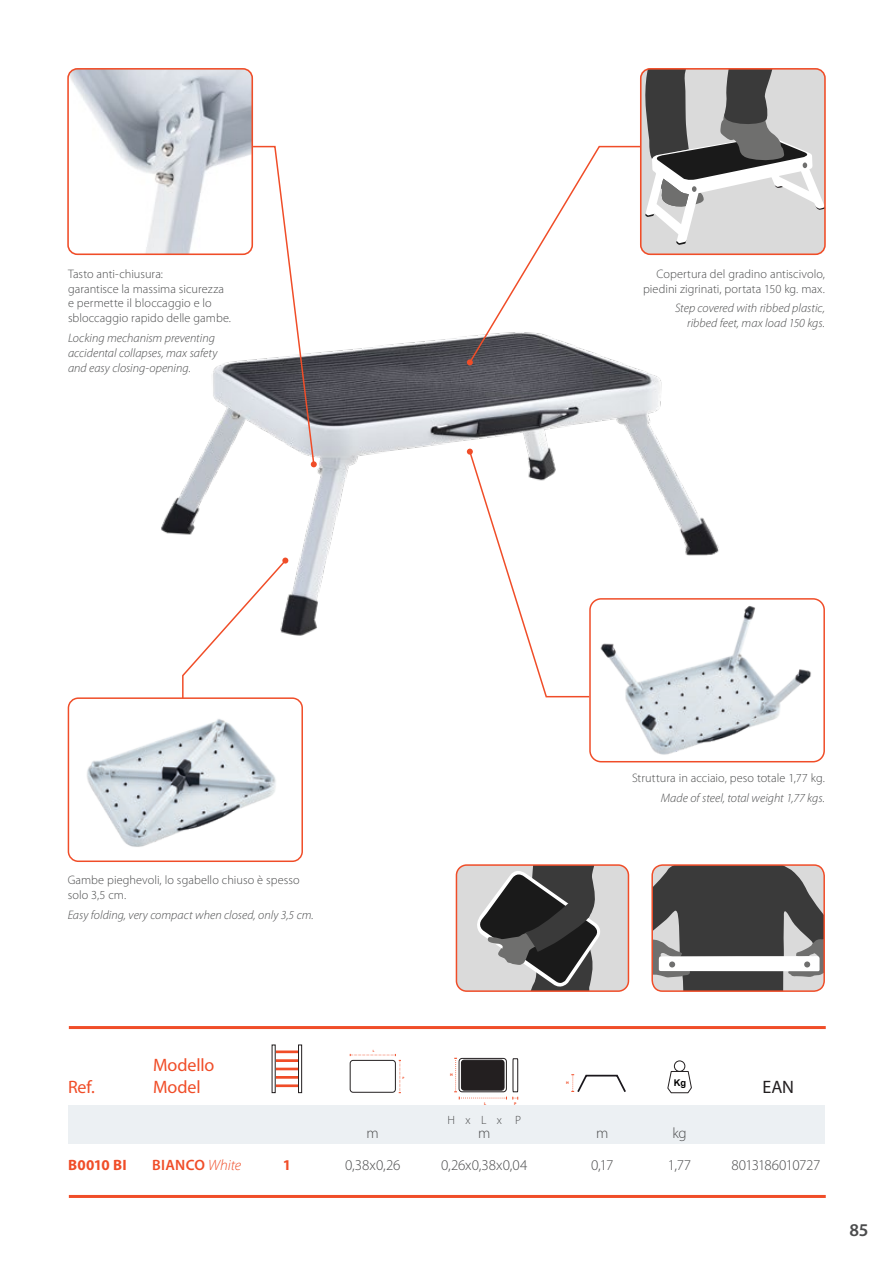
<style>
.page{position:relative;width:893px;height:1263px;background:#fff}
.page>*{position:absolute;margin:0;border:0;box-sizing:border-box;transform-origin:0 0}
.t1{font:18px "Myriad Pro";letter-spacing:-.005em;color:#f04d28}
.t2{font:18px "Myriad Pro";color:#231f20}
.Normale{font:600 18px "Myriad Pro";color:#4b4c4d}
.t3{font:300 15px "Myriad Pro";letter-spacing:-.01em;color:#4b4c4d}
.t4{font:300 15px "Myriad Pro";letter-spacing:-.045em;color:#4b4c4d}
.t5{font:600 15px "Myriad Pro";letter-spacing:.015em;color:#f04d28}
.t6{font:700 15px "Myriad Pro";letter-spacing:.015em;color:#f04d28}
.Normale-2{font:300 12.3px/14.7px "Myriad Pro";letter-spacing:.005em;color:#4b4c4d;text-align:right}
.Normale-3{font:italic 300 12.3px "Myriad Pro";color:#4b4c4d}
.t7{font:300 12px "Myriad Pro";color:#4b4c4d}
.t8{font:700 9.3px "Arial";color:#000}
.t9{font:700 3.9px "Myriad Pro";color:#f04d28}
.t10{font:700 3.3px "Myriad Pro";color:#f04d28}
.s1{font-weight:300;font-style:italic}
</style>
<div class="page">
<img style="left:161px;top:336px;width:558px;height:300px">
<svg style="left:468px;top:145px;width:301px;height:219px"></svg>
<svg style="left:467px;top:359px;width:6px;height:6px"></svg>
<svg style="left:641px;top:71px;width:182px;height:183px"></svg>
<div style="left:640px;top:68px;width:186px;height:187px;border:2px solid #f04d28;border-radius:9px"></div>
<img style="left:70px;top:71px;width:180px;height:181px">
<div style="left:67px;top:68px;width:186px;height:187px;border:2px solid #f04d28;border-radius:9px"></div>
<svg style="left:181px;top:558px;width:107px;height:139px"></svg>
<img style="left:590px;top:599px;width:234px;height:163px">
<div style="left:589px;top:598px;width:236px;height:164px;border:2px solid #f04d28;border-radius:11px"></div>
<svg style="left:467px;top:449px;width:124px;height:249px"></svg>
<img style="left:68px;top:700px;width:234px;height:161px">
<div style="left:68px;top:697px;width:235px;height:165px;border:2px solid #f04d28;border-radius:10px"></div>
<div style="left:68px;top:1106px;width:757px;height:38px;background:#ecf0f3"></div>
<div style="left:674px;top:1061px;width:11px;height:10px;border:1px solid #231f20;border-radius:50%"></div>
<svg style="left:668px;top:1071px;width:24px;height:22px"></svg>
<div style="left:274px;top:1050px;width:27px;height:3px;border:1px solid #f04d28"></div>
<div style="left:274px;top:1059px;width:27px;height:3px;border:1px solid #f04d28"></div>
<div style="left:274px;top:1068px;width:27px;height:2px;border:1px solid #f04d28"></div>
<div style="left:274px;top:1076px;width:27px;height:2px;border:1px solid #f04d28"></div>
<div style="left:274px;top:1084px;width:27px;height:3px;border:1px solid #f04d28"></div>
<div style="left:298px;top:1045px;width:4px;height:48px;border:1px solid #231f20"></div>
<svg style="left:654px;top:866px;width:169px;height:124px"></svg>
<div style="left:651px;top:864px;width:174px;height:128px;border:2px solid #f04d28;border-radius:11px"></div>
<svg style="left:456px;top:866px;width:172px;height:125px"></svg>
<div style="left:456px;top:864px;width:173px;height:128px;border:2px solid #f04d28;border-radius:10px"></div>
<hr style="left:69px;top:1195px;width:757px;height:3px;background:#f04d28">
<hr style="left:69px;top:1026px;width:757px;height:3px;background:#f04d28">
<svg style="left:252px;top:145px;width:65px;height:322px"></svg>
<svg style="left:350px;top:1054px;width:51px;height:39px"></svg>
<svg style="left:454px;top:1058px;width:64px;height:41px"></svg>
<svg style="left:571px;top:1074px;width:55px;height:18px"></svg>
<p class="Normale-2" style="left:68px;top:266px;width:96px">Tasto anti-chiusura:</p>
<p class="Normale-2" style="left:68px;top:281px;width:158px">garantisce la massima sicurezza</p>
<p class="Normale-2" style="left:68px;top:296px;width:145px">e permette il bloccaggio e lo</p>
<p class="Normale-2" style="left:68px;top:311px;width:165px">sbloccaggio rapido delle gambe.</p>
<p class="Normale-3" style="left:68px;top:330px;width:148px">Locking mechanism preventing</p>
<p class="Normale-3" style="left:68px;top:345px;width:151px">accidental collapses, max safety</p>
<p class="Normale-3" style="left:68px;top:360px;width:124px">and easy closing-opening.</p>
<p class="Normale-2" style="left:643px;top:266px;width:183px">Copertura del gradino antiscivolo, piedini zigrinati, portata 150 kg. max.</p>
<p class="Normale-3" style="left:675px;top:301px;width:151px">Step covered with ribbed plastic,</p>
<p class="Normale-3" style="left:687px;top:316px;width:139px">ribbed feet, max load 150 kgs.</p>
<p class="Normale-2" style="left:68px;top:872px;width:233px">Gambe pieghevoli, lo sgabello chiuso è spesso</p>
<p class="Normale-2" style="left:68px;top:887px;width:60px">solo 3,5 cm.</p>
<p class="Normale-3" style="left:68px;top:907px;width:248px">Easy folding, very compact when closed, only 3,5 cm.</p>
<p class="Normale-2" style="left:632px;top:771px;width:194px">Struttura in acciaio, peso totale 1,77 kg.</p>
<p class="Normale-3" style="left:661px;top:791px;width:166px">Made of steel, total weight 1,77 kgs.</p>
<p class="t1" style="left:68px;top:1075px;width:28px">Ref.</p>
<p class="t6" style="left:68px;top:1155px;width:60px">B0010 BI</p>
<p class="t1" style="left:153px;top:1054px;width:63px">Modello</p>
<p class="t1" style="left:153px;top:1076px;width:49px">Model</p>
<p class="t10" style="left:373px;top:1049px;width:3px">L</p>
<p class="t3" style="left:367px;top:1123px;width:14px">m</p>
<p class="t10" style="left:402px;top:1075px;width:3px">P</p>
<p class="t9" style="left:450px;top:1072px;width:4px">H</p>
<p class="t9" style="left:484px;top:1101px;width:4px">L</p>
<p class="t9" style="left:514px;top:1101px;width:4px">P</p>
<p class="t7" style="left:447px;top:1112px;width:75px">H x L x P</p>
<p class="t3" style="left:478px;top:1123px;width:14px">m</p>
<p class="t9" style="left:566px;top:1080px;width:4px">H</p>
<p class="t3" style="left:596px;top:1123px;width:14px">m</p>
<p class="t8" style="left:674px;top:1077px;width:14px">Kg</p>
<p class="t3" style="left:672px;top:1123px;width:16px">kg</p>
<p class="t2" style="left:762px;top:1075px;width:33px">EAN</p>
<p class="t5" style="left:152px;top:1156px;width:91px">BIANCO <span class="s1">White</span></p>
<p class="t3" style="left:345px;top:1156px;width:57px">0,38x0,26</p>
<p class="t4" style="left:732px;top:1156px;width:90px">8013186010727</p>
<p class="t6" style="left:283px;top:1155px;width:10px">1</p>
<p class="t3" style="left:441px;top:1156px;width:88px">0,26x0,38x0,04</p>
<p class="t3" style="left:591px;top:1156px;width:24px">0,17</p>
<p class="t3" style="left:668px;top:1156px;width:25px">1,77</p>
<p class="Normale" style="left:849px;top:1218px;width:21px">85</p>
</div>
